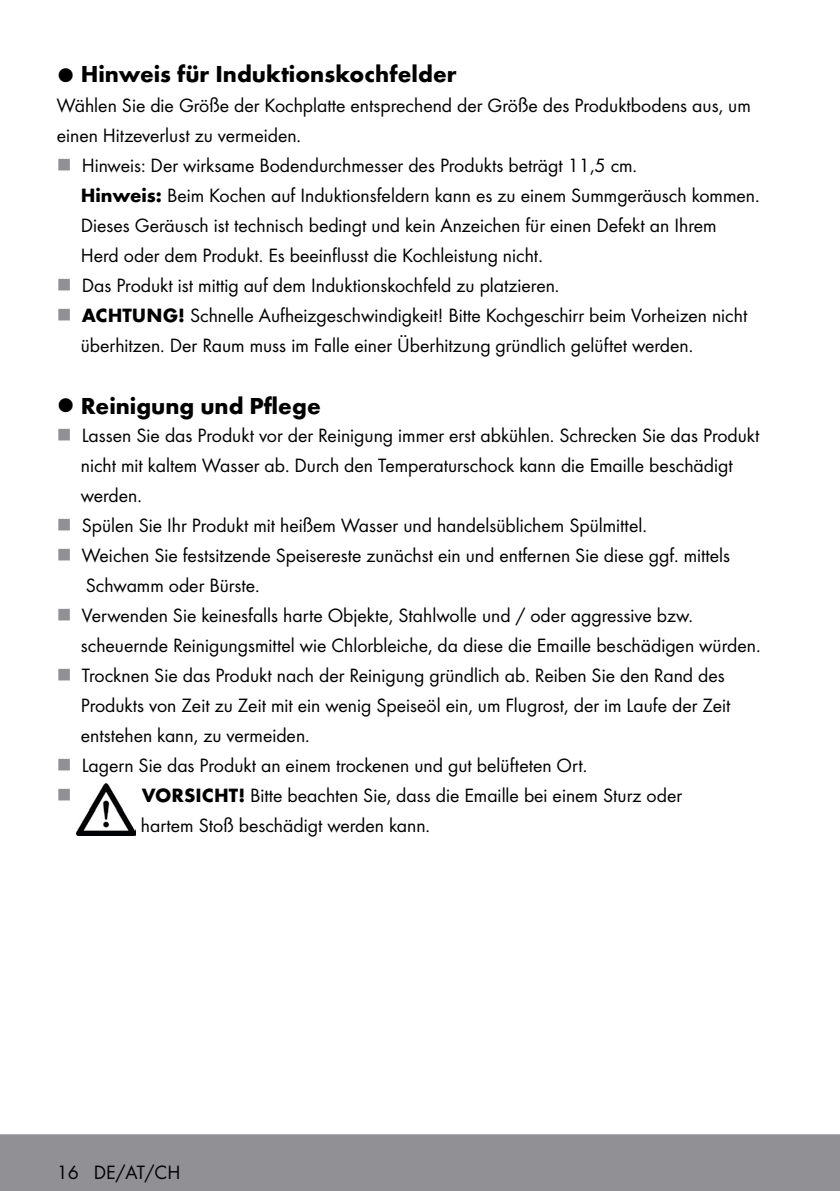
<style>
.page{position:relative;width:840px;height:1191px;background:#fff}
.page>*{position:absolute;margin:0;border:0;box-sizing:border-box;transform-origin:0 0}
.t1{font:700 24px "Futura";color:#000}
.t2{font:20px/30px "Futura Boo";color:#000}
.t3{font:20px "Wingdings";color:#919195}
.s1{color:#919195}
.s2{font-family:"Futura";font-weight:700}
</style>
<div class="page">
<div style="left:0;top:1134px;width:839px;height:57px;background:#919195"></div>
<img style="left:77px;top:783px;width:59px;height:53px">
<p class="t1" style="left:57px;top:59px;width:401px">● Hinweis für Induktionskochfelder</p>
<p class="t2" style="left:57px;top:90px;width:695px">Wählen Sie die Größe der Kochplatte entsprechend der Größe des Produktbodens aus, um einen Hitzeverlust zu vermeiden.</p>
<p class="t2" style="left:57px;top:150px;width:581px"><span class="s1">■</span> Hinweis: Der wirksame Bodendurchmesser des Produkts beträgt 11,5 cm.</p>
<p class="t2" style="left:81px;top:180px;width:680px"><span class="s2">Hinweis:</span> Beim Kochen auf Induktionsfeldern kann es zu einem Summgeräusch kommen.<br>Dieses Geräusch ist technisch bedingt und kein Anzeichen für einen Defekt an Ihrem<br>Herd oder dem Produkt. Es beeinflusst die Kochleistung nicht.</p>
<p class="t2" style="left:57px;top:270px;width:504px"><span class="s1">■</span> Das Produkt ist mittig auf dem Induktionskochfeld zu platzieren.</p>
<p class="t2" style="left:81px;top:300px;width:667px;text-indent:-24px"><span class="s1">■</span> <span class="s2">ACHTUNG!</span> Schnelle Aufheizgeschwindigkeit! Bitte Kochgeschirr beim Vorheizen nicht überhitzen. Der Raum muss im Falle einer Überhitzung gründlich gelüftet werden.</p>
<p class="t1" style="left:57px;top:391px;width:265px">● Reinigung und Pflege</p>
<p class="t2" style="left:81px;top:420px;width:680px;text-indent:-24px"><span class="s1">■</span> Lassen Sie das Produkt vor der Reinigung immer erst abkühlen. Schrecken Sie das Produkt nicht mit kaltem Wasser ab. Durch den Temperaturschock kann die Emaille beschädigt werden.</p>
<p class="t2" style="left:57px;top:510px;width:591px"><span class="s1">■</span> Spülen Sie Ihr Produkt mit heißem Wasser und handelsüblichem Spülmittel.</p>
<p class="t2" style="left:86px;top:540px;width:645px;text-indent:-29px"><span class="s1">■</span> Weichen Sie festsitzende Speisereste zunächst ein und entfernen Sie diese ggf. mittels<br>Schwamm oder Bürste.</p>
<p class="t2" style="left:81px;top:600px;width:681px;text-indent:-24px"><span class="s1">■</span> Verwenden Sie keinesfalls harte Objekte, Stahlwolle und / oder aggressive bzw. scheuernde Reinigungsmittel wie Chlorbleiche, da diese die Emaille beschädigen würden.</p>
<p class="t2" style="left:81px;top:660px;width:651px;text-indent:-24px"><span class="s1">■</span> Trocknen Sie das Produkt nach der Reinigung gründlich ab. Reiben Sie den Rand des<br>Produkts von Zeit zu Zeit mit ein wenig Speiseöl ein, um Flugrost, der im Laufe der Zeit entstehen kann, zu vermeiden.</p>
<p class="t2" style="left:57px;top:750px;width:531px"><span class="s1">■</span> Lagern Sie das Produkt an einem trockenen und gut belüfteten Ort.</p>
<p class="t3" style="left:57px;top:784px;width:16px">■</p>
<p class="t2" style="left:141px;top:780px;width:542px"><span class="s2">VORSICHT!</span> Bitte beachten Sie, dass die Emaille bei einem Sturz oder hartem Stoß beschädigt werden kann.</p>
<p class="t2" style="left:57px;top:1157px;width:125px">16 DE/AT/CH</p>
</div>
